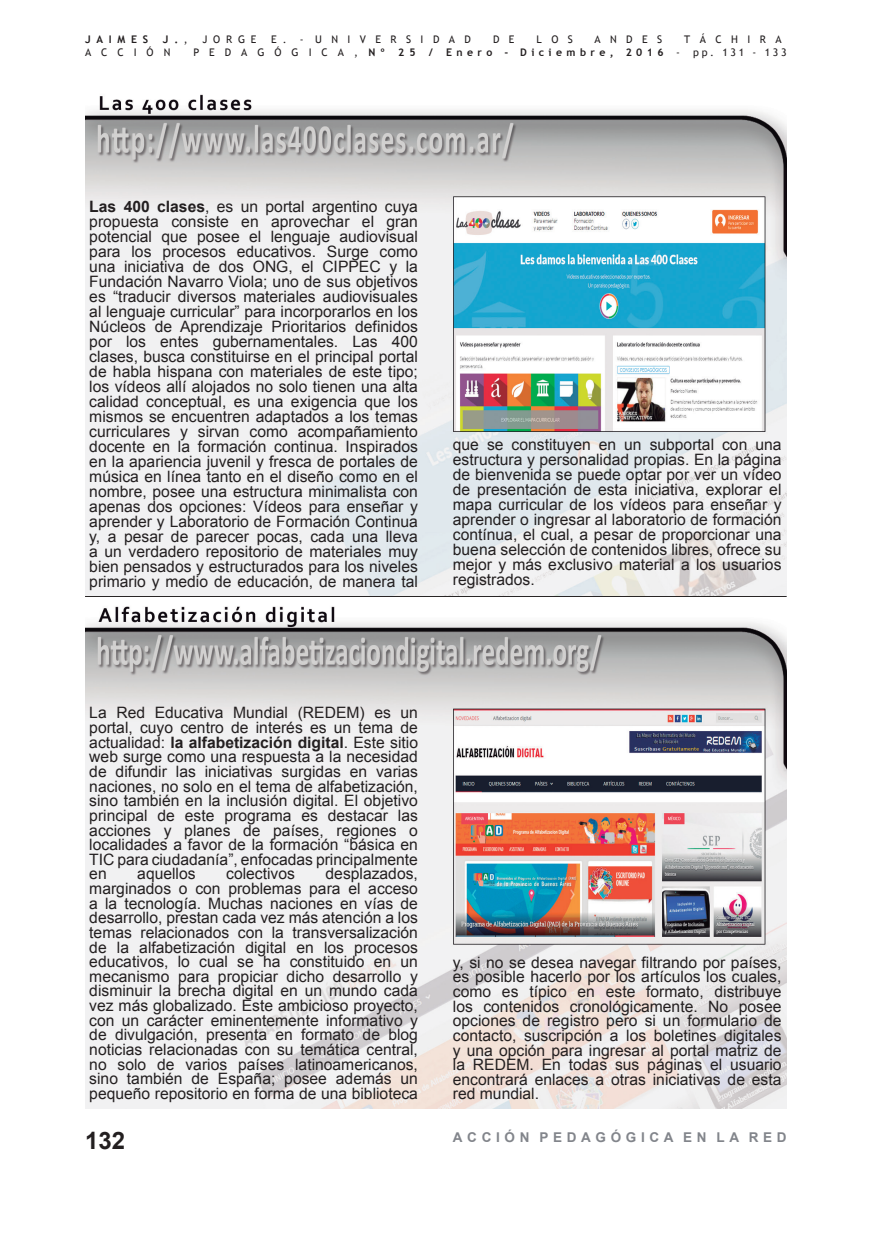
<style>
.page{position:relative;width:893px;height:1234px;background:#fff}
.page>*{position:absolute;margin:0;border:0;box-sizing:border-box;transform-origin:0 0}
.t1{font:700 24px "Arial";color:#231f20}
.t2{font:15.6px/14.5px "Arial";color:#231f20;text-align:justify}
.t3{font:700 13.5px "Arial";letter-spacing:.345em;color:#82858b}
.t4{font:10.5px "Trebuchet MS";letter-spacing:.9em;color:#231f20}
.t5{font:700 10.5px "Trebuchet MS";letter-spacing:.42em;color:#231f20}
.t6{font:10.5px "Trebuchet MS";letter-spacing:.95em;color:#231f20}
.s1{font-weight:400}
.s2{font-weight:700}
</style>
<div class="page">
<img style="left:85px;top:94px;width:702px;height:501px">
<hr style="left:85px;top:596px;width:702px;height:1px;background:#231f20">
<img style="left:85px;top:606px;width:702px;height:501px">
<p class="t5" style="left:85px;top:33px;width:65px">Jaimes</p>
<p class="t5" style="left:163px;top:33px;width:26px">J.<span class="s1">,</span></p>
<p class="t4" style="left:203px;top:33px;width:56px">JORGE</p>
<p class="t4" style="left:271px;top:33px;width:201px">E. - UNIVERSIDAD</p>
<p class="t4" style="left:493px;top:33px;width:23px">D E</p>
<p class="t4" style="left:537px;top:33px;width:38px">LOS</p>
<p class="t4" style="left:594px;top:33px;width:69px">ANDES</p>
<p class="t4" style="left:684px;top:33px;width:99px">TÁCHIRA</p>
<p class="t4" style="left:85px;top:45px;width:87px">ACCIÓN</p>
<p class="t6" style="left:193px;top:45px;width:193px">PEDAGÓGICA, <span class="s2">Nº</span></p>
<p class="t5" style="left:398px;top:45px;width:19px">2 5</p>
<p class="t5" style="left:429px;top:45px;width:6px">/</p>
<p class="t5" style="left:446px;top:45px;width:235px">E nero - Diciembre, 2016 <span class="s1">-</span></p>
<p class="t4" style="left:693px;top:45px;width:95px">PP. 131 - 133</p>
<p class="t2" style="left:89px;top:199px;width:330px;line-height:15px"><span class="s2">Las 400 clases</span>, es un portal argentino cuya propuesta consiste en aprovechar el gran potencial que posee el lenguaje audiovisual para los procesos educativos. Surge como una iniciativa de dos ONG, el CIPPEC y la Fundación Navarro Viola; uno de sus objetivos es “traducir diversos materiales audiovisuales al lenguaje curricular” para incorporarlos en los Núcleos de Aprendizaje Prioritarios definidos por los entes gubernamentales. Las 400 clases, busca constituirse en el principal portal de habla hispana con materiales de este tipo; los vídeos allí alojados no solo tienen una alta calidad conceptual, es una exigencia que los mismos se encuentren adaptados a los temas curriculares y sirvan como acompañamiento docente en la formación continua. Inspirados en la apariencia juvenil y fresca de portales de música en línea tanto en el diseño como en el nombre, posee una estructura minimalista con apenas dos opciones: Vídeos para enseñar y aprender y Laboratorio de Formación Continua y, a pesar de parecer pocas, cada una lleva a un verdadero repositorio de materiales muy bien pensados y estructurados para los niveles primario y medio de educación, de manera tal</p>
<p class="t2" style="left:453px;top:437px;width:330px;line-height:15px">que se constituyen en un subportal con una estructura y personalidad propias. En la página de bienvenida se puede optar por ver un vídeo de presentación de esta iniciativa, explorar el mapa curricular de los vídeos para enseñar y aprender o ingresar al laboratorio de formación contínua, el cual, a pesar de proporcionar una buena selección de contenidos libres, ofrece su mejor y más exclusivo material a los usuarios registrados.</p>
<p class="t2" style="left:89px;top:705px;width:330px">La Red Educativa Mundial (REDEM) es un portal, cuyo centro de interés es un tema de actualidad: <span class="s2">la alfabetización digital</span>. Este sitio web surge como una respuesta a la necesidad de difundir las iniciativas surgidas en varias naciones, no solo en el tema de alfabetización, sino también en la inclusión digital. El objetivo principal de este programa es destacar las acciones y planes de países, regiones o localidades a favor de la formación “básica en TIC para ciudadanía”, enfocadas principalmente en</p>
<p class="t2" style="left:89px;top:866px;width:330px;text-indent:236px">desplazados, marginados o con problemas para el acceso a la tecnología. Muchas naciones en vías de desarrollo, prestan cada vez más atención a los temas relacionados con la transversalización de la alfabetización digital en los procesos educativos, lo cual se ha constituido en un mecanismo para propiciar dicho desarrollo y disminuir la brecha digital en un mundo cada vez más globalizado. Este ambicioso proyecto, con un carácter eminentemente informativo y de divulgación, presenta en formato de blog noticias relacionadas con su temática central, no solo de varios países latinoamericanos, sino también de España; posee además un pequeño repositorio en forma de una biblioteca</p>
<p class="t2" style="left:137px;top:866px;width:60px">aquellos</p>
<p class="t2" style="left:226px;top:866px;width:70px">colectivos</p>
<h1 class="t1" style="left:85px;top:1124px;width:42px">132</h1>
<p class="t2" style="left:453px;top:954px;width:330px">y, si no se desea navegar filtrando por países, es posible hacerlo por los artículos los cuales, como es típico en este formato, distribuye los contenidos cronológicamente. No posee opciones de registro pero si un formulario de contacto, suscripción a los boletines digitales y una opción para ingresar al portal matriz de la REDEM. En todas sus páginas el usuario encontrará enlaces a otras iniciativas de esta red mundial.</p>
<p class="t3" style="left:453px;top:1127px;width:335px">Acción Pedagógica en la Red</p>
</div>
